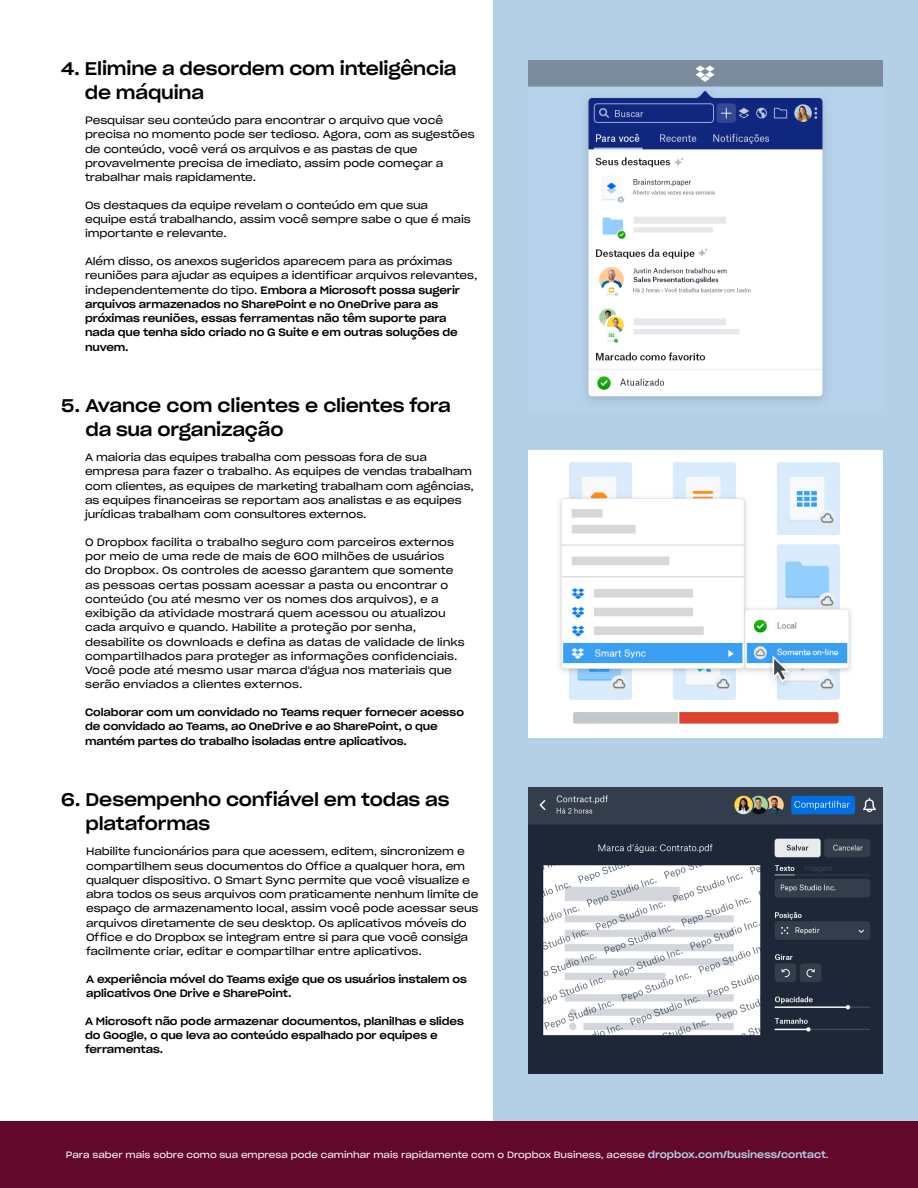
<style>
.page{position:relative;width:918px;height:1188px;background:#fff}
.page>*{position:absolute;margin:0;border:0;box-sizing:border-box;transform-origin:0 0}
.t1{font:18px/24px "Sharp Grotesk Medium 22";letter-spacing:-.01em;color:#000}
.t2{font:10.5px/14.2px "Sharp Grotesk Book 22";letter-spacing:-.01em;color:#000}
.t3{font:10.5px/14.2px "Sharp Grotesk Medium 22";letter-spacing:-.01em;color:#000}
.t4{font:9px "Sharp Grotesk Book 22";color:#fff}
.s1{font-family:"Sharp Grotesk Book 22"}
.s2{font-family:"Sharp Grotesk Medium 22";font-size:9.75px;color:#b4d0e7}
</style>
<div class="page">
<div style="left:493px;top:0;width:425px;height:1172px;background:#b4d0e7"></div>
<div style="left:0;top:1121px;width:918px;height:67px;background:#61082b"></div>
<img style="left:529px;top:451px;width:354px;height:286px">
<img style="left:529px;top:787px;width:354px;height:287px">
<img style="left:529px;top:61px;width:354px;height:339px">
<h1 class="t1" style="left:85px;top:56px;width:373px;text-indent:-24px">4. Elimine a desordem com inteligência de máquina</h1>
<p class="t2" style="left:85px;top:113px;width:391px">Pesquisar seu conteúdo para encontrar o arquivo que você precisa no momento pode ser tedioso. Agora, com as sugestões de conteúdo, você verá os arquivos e as pastas de que provavelmente precisa de imediato, assim pode começar a trabalhar mais rapidamente.</p>
<p class="t2" style="left:85px;top:198px;width:387px">Os destaques da equipe revelam o conteúdo em que sua equipe está trabalhando, assim você sempre sabe o que é mais importante e relevante.</p>
<p class="t2" style="left:85px;top:254px;width:394px">Além disso, os anexos sugeridos aparecem para as próximas reuniões para ajudar as equipes a identificar arquivos relevantes,</p>
<p class="t3" style="left:85px;top:282px;width:376px"><span class="s1">independentemente do tipo.</span> Embora a Microsoft possa sugerir arquivos armazenados no SharePoint e no OneDrive para as próximas reuniões, essas ferramentas não têm suporte para nada que tenha sido criado no G Suite e em outras soluções de nuvem.</p>
<h1 class="t1" style="left:86px;top:393px;width:367px;text-indent:-24px">5. Avance com clientes e clientes fora da sua organização</h1>
<p class="t2" style="left:85px;top:450px;width:390px">A maioria das equipes trabalha com pessoas fora de sua empresa para fazer o trabalho. As equipes de vendas trabalham com clientes, as equipes de marketing trabalham com agências, as equipes financeiras se reportam aos analistas e as equipes jurídicas trabalham com consultores externos.</p>
<p class="t2" style="left:85px;top:535px;width:381px">O Dropbox facilita o trabalho seguro com parceiros externos por meio de uma rede de mais de 600 milhões de usuários<br>do Dropbox. Os controles de acesso garantem que somente as pessoas certas possam acessar a pasta ou encontrar o conteúdo (ou até mesmo ver os nomes dos arquivos), e a exibição da atividade mostrará quem acessou ou atualizou cada arquivo e quando. Habilite a proteção por senha, desabilite os downloads e defina as datas de validade de links compartilhados para proteger as informações confidenciais.<br>Você pode até mesmo usar marca d'água nos materiais que serão enviados a clientes externos.</p>
<p class="t3" style="left:85px;top:705px;width:380px">Colaborar com um convidado no Teams requer fornecer acesso de convidado ao Teams, ao OneDrive e ao SharePoint, o que mantém partes do trabalho isoladas entre aplicativos.</p>
<h1 class="t1" style="left:86px;top:787px;width:365px;text-indent:-24px">6. Desempenho confiável em todas as plataformas</h1>
<p class="t2" style="left:86px;top:844px;width:394px">Habilite funcionários para que acessem, editem, sincronizem e compartilhem seus documentos do Office a qualquer hora, em qualquer dispositivo. O Smart Sync permite que você visualize e abra todos os seus arquivos com praticamente nenhum limite de espaço de armazenamento local, assim você pode acessar seus arquivos diretamente de seu desktop. Os aplicativos móveis do Office e do Dropbox se integram entre si para que você consiga facilmente criar, editar e compartilhar entre aplicativos.</p>
<p class="t3" style="left:86px;top:971px;width:382px">A experiência móvel do Teams exige que os usuários instalem os aplicativos One Drive e SharePoint.</p>
<p class="t3" style="left:85px;top:1014px;width:380px">A Microsoft não pode armazenar documentos, planilhas e slides do Google, o que leva ao conteúdo espalhado por equipes e ferramentas.</p>
<p class="t4" style="left:66px;top:1148px;width:765px">Para saber mais sobre como sua empresa pode caminhar mais rapidamente com o Dropbox Business, acesse <span class="s2">dropbox.com/business/contact</span>.</p>
</div>
